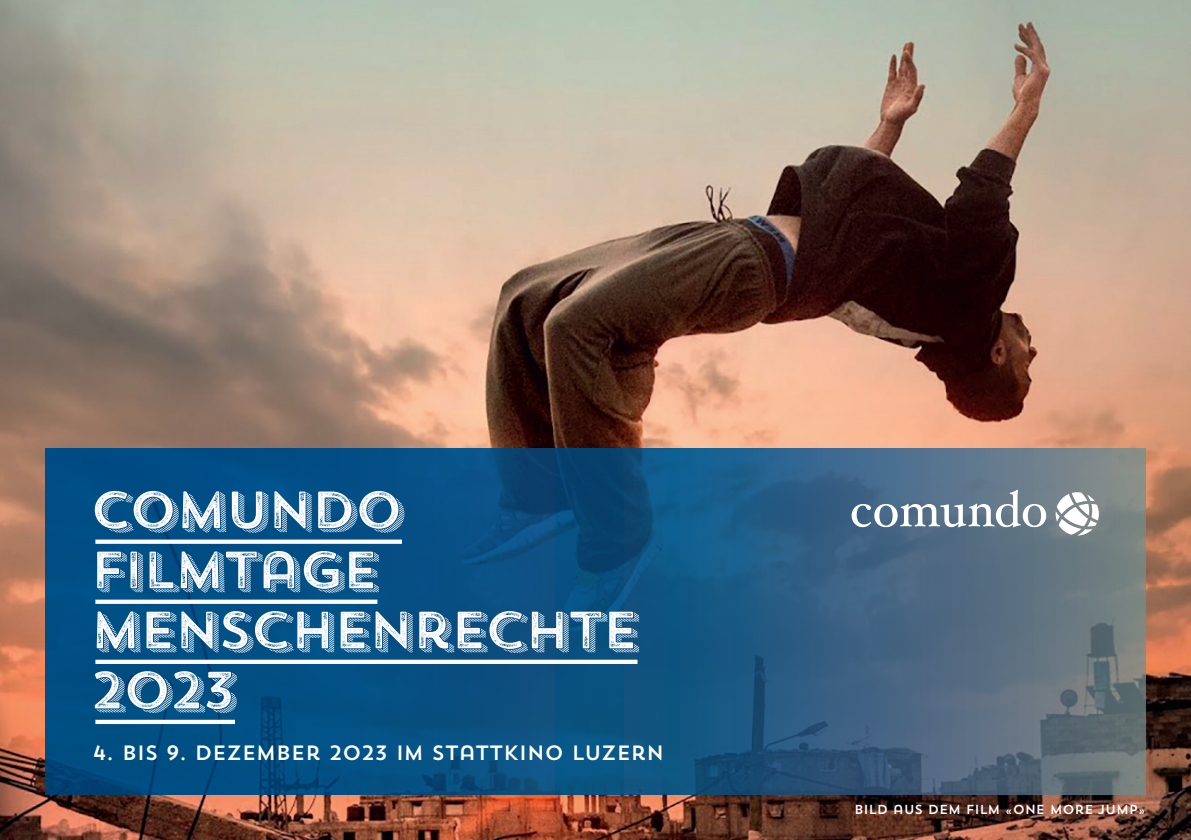
<style>
.page{position:relative;width:1191px;height:840px;background:#fff}
.page>*{position:absolute;margin:0;border:0;box-sizing:border-box;transform-origin:0 0}
.t1{font:52px/60px "Trend Rough Sans Four";letter-spacing:-.05em;color:#fff}
.t2{font:20.6px "Trend Sans One";letter-spacing:-.03em;color:#fff}
.t3{font:13px "Trend Sans One";letter-spacing:-.03em;color:#fff}
</style>
<div class="page">
<img style="left:0;top:0;width:1191px;height:839px">
<svg style="left:45px;top:448px;width:1100px;height:346px;background:#205981"></svg>
<svg style="left:851px;top:489px;width:195px;height:38px"></svg>
<svg style="left:1055px;top:492px;width:43px;height:43px"></svg>
<svg style="left:95px;top:539px;width:307px;height:4px"></svg>
<svg style="left:95px;top:599px;width:282px;height:4px"></svg>
<svg style="left:95px;top:659px;width:542px;height:4px"></svg>
<svg style="left:95px;top:719px;width:140px;height:4px"></svg>
<h1 class="t1" style="left:90px;top:480px;width:551px">COMUNDO<br>FILMTAGE<br>MENSCHENRECHTE<br>2023</h1>
<p class="t2" style="left:92px;top:738px;width:573px">4. BIS 9. DEZEMBER 2023 IM STATTKINO LUZERN</p>
<p class="t3" style="left:854px;top:800px;width:293px">BILD AUS DEM FILM «ONE MORE JUMP»</p>
</div>
